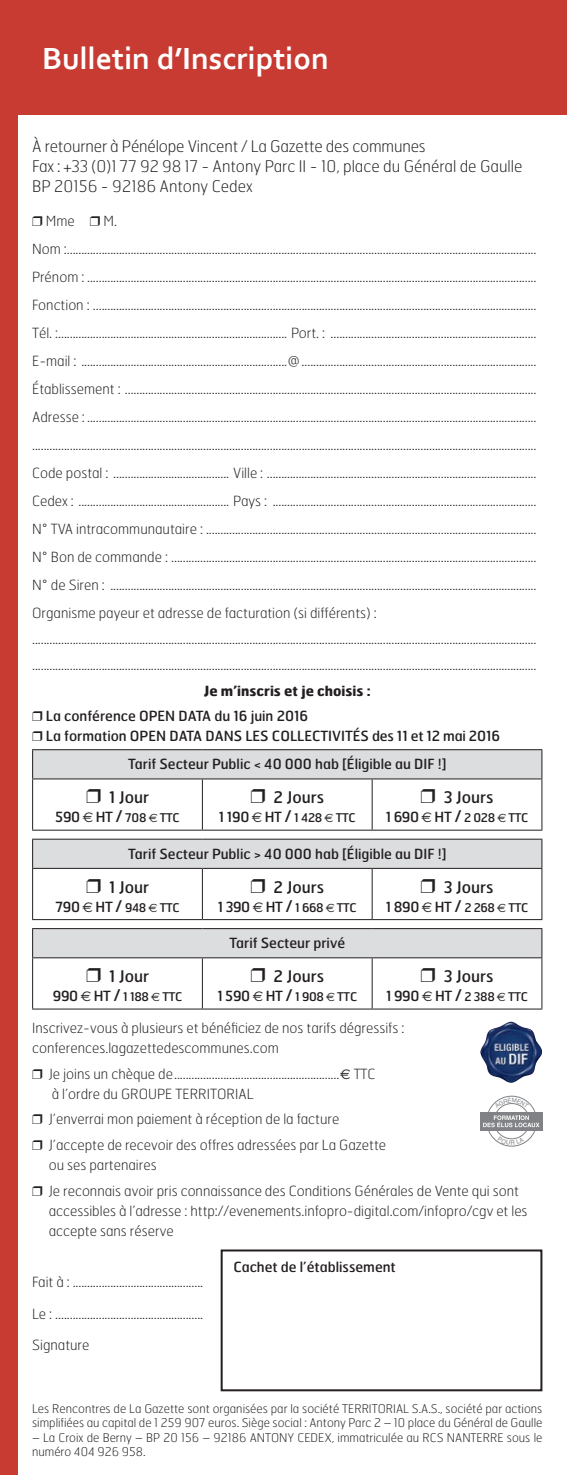
<style>
.page{position:relative;width:567px;height:1475px;background:#fff}
.page>*{position:absolute;margin:0;border:0;box-sizing:border-box;transform-origin:0 0}
.t1{font:700 32px "Corbel";color:#fff}
.t2{font:100 16px/20px "Hermes";letter-spacing:-.01em;color:#231f20}
.t3{font:16px "Hermes";color:#231f20}
.t4{font:100 14px/28px "Hermes";color:#231f20}
.t5{font:14px/20px "Hermes";color:#231f20}
.t6{font:700 14px "Hermes";color:#231f20}
.t7{font:100 12px/14.4px "Hermes";color:#231f20}
.t8{font:12px "Hermes";letter-spacing:-.025em;color:#231f20}
.s1{font-size:14px}
.s2{font-family:"Euro Sans";font-size:14px}
.s3{font-size:16px}
.s4{font-family:"Euro Sans"}
.s5{font-family:"Euro Sans";font-weight:400}
</style>
<div class="page">
<div style="left:0;top:0;width:567px;height:114px;background:#c83b32"></div>
<div style="left:0;top:88px;width:17px;height:1386px;background:#c83b32"></div>
<hr style="left:32px;top:749px;width:170px;height:1px;background:#231f20">
<hr style="left:202px;top:749px;width:170px;height:1px;background:#231f20">
<hr style="left:372px;top:749px;width:170px;height:1px;background:#231f20">
<hr style="left:32px;top:919px;width:170px;height:1px;background:#231f20">
<hr style="left:202px;top:919px;width:170px;height:1px;background:#231f20">
<hr style="left:372px;top:919px;width:170px;height:1px;background:#231f20">
<hr style="left:32px;top:838px;width:170px;height:1px;background:#231f20">
<hr style="left:202px;top:838px;width:170px;height:1px;background:#231f20">
<hr style="left:372px;top:838px;width:170px;height:1px;background:#231f20">
<hr style="left:32px;top:1008px;width:170px;height:1px;background:#231f20">
<hr style="left:202px;top:1008px;width:170px;height:1px;background:#231f20">
<hr style="left:372px;top:1008px;width:170px;height:1px;background:#231f20">
<hr style="left:32px;top:928px;width:170px;height:1px;background:#231f20">
<hr style="left:202px;top:928px;width:170px;height:1px;background:#231f20">
<hr style="left:372px;top:928px;width:170px;height:1px;background:#231f20">
<div style="left:221px;top:1249px;width:321px;height:141px;border:2px solid #231f20"></div>
<img style="left:480px;top:1021px;width:62px;height:61px">
<svg style="left:487px;top:1095px;width:50px;height:50px"></svg>
<svg style="left:494px;top:1103px;width:35px;height:35px"></svg>
<svg style="left:480px;top:1111px;width:62px;height:18px"></svg>
<svg style="left:483px;top:1115px;width:56px;height:11px"></svg>
<svg style="left:32px;top:750px;width:510px;height:80px"></svg>
<svg style="left:32px;top:839px;width:510px;height:80px"></svg>
<svg style="left:32px;top:929px;width:510px;height:79px"></svg>
<svg style="left:494px;top:1096px;width:35px;height:12px"></svg>
<svg style="left:497px;top:1136px;width:27px;height:8px"></svg>
<h1 class="t1" style="left:42px;top:39px;width:288px">Bulletin d’Inscription</h1>
<p class="t2" style="left:32px;top:136px;width:492px">À retourner à Pénélope Vincent / La Gazette des communes<br>Fax : +33 (0)1 77 92 98 17 - Antony Parc II - 10, place du Général de Gaulle<br>BP 20156 - 92186 Antony Cedex</p>
<p class="t4" style="left:46px;top:206px;width:30px">Mme</p>
<p class="t4" style="left:32px;top:206px;width:506px;text-indent:71px">M.<br>Nom :..................................................................................................................................................................<br>Prénom : ...........................................................................................................................................................<br>Fonction : .........................................................................................................................................................<br>Tél. :............................................................................... Port. : .......................................................................<br>E-mail : .......................................................................@ .................................................................................<br>Établissement : ..............................................................................................................................................<br>Adresse : ........................................................................................................................................................... ..............................................................................................................................................................................<br>Code postal : ........................................ Ville : .............................................................................................<br>Cedex : .................................................... Pays : ...........................................................................................<br>N° TVA intracommunautaire : ..................................................................................................................<br>N° Bon de commande : ..............................................................................................................................<br>N° de Siren : ...................................................................................................................................................<br>Organisme payeur et adresse de facturation (si différents) :</p>
<p class="t4" style="left:32px;top:625px;width:506px;line-height:26px">.............................................................................................................................................................................. ..............................................................................................................................................................................</p>
<p class="t6" style="left:204px;top:681px;width:169px">Je m’inscris et je choisis :</p>
<p class="t5" style="left:46px;top:705px;width:456px">La conférence OPEN DATA du 16 juin 2016<br>La formation OPEN DATA DANS LES COLLECTIVITÉS des 11 et 12 mai 2016</p>
<p class="t5" style="left:128px;top:753px;width:320px">Tarif Secteur Public &lt; 40 000 hab [Éligible au DIF !]</p>
<p class="t3" style="left:109px;top:787px;width:41px">1 Jour</p>
<p class="t8" style="left:55px;top:810px;width:126px"><span class="s1">590</span> <span class="s2">E</span> <span class="s1">HT</span> <span class="s3">/</span> 708 <span class="s4">E</span> TTC</p>
<p class="t3" style="left:444px;top:787px;width:51px">3 Jours</p>
<p class="t8" style="left:386px;top:810px;width:144px"><span class="s1">1 690</span> <span class="s2">E</span> <span class="s1">HT</span> <span class="s3">/</span> 2 028 <span class="s4">E</span> TTC</p>
<p class="t5" style="left:128px;top:843px;width:320px">Tarif Secteur Public &gt; 40 000 hab [Éligible au DIF !]</p>
<p class="t3" style="left:109px;top:876px;width:41px">1 Jour</p>
<p class="t8" style="left:55px;top:899px;width:126px"><span class="s1">790</span> <span class="s2">E</span> <span class="s1">HT</span> <span class="s3">/</span> 948 <span class="s4">E</span> TTC</p>
<p class="t3" style="left:274px;top:787px;width:52px">2 Jours</p>
<p class="t8" style="left:219px;top:810px;width:138px"><span class="s1">1 190</span> <span class="s2">E</span> <span class="s1">HT</span> <span class="s3">/</span> 1 428 <span class="s4">E</span> TTC</p>
<p class="t3" style="left:274px;top:876px;width:52px">2 Jours</p>
<p class="t8" style="left:218px;top:899px;width:141px"><span class="s1">1 390</span> <span class="s2">E</span> <span class="s1">HT</span> <span class="s3">/</span> 1 668 <span class="s4">E</span> TTC</p>
<p class="t3" style="left:444px;top:876px;width:51px">3 Jours</p>
<p class="t8" style="left:386px;top:899px;width:144px"><span class="s1">1 890</span> <span class="s2">E</span> <span class="s1">HT</span> <span class="s3">/</span> 2 268 <span class="s4">E</span> TTC</p>
<p class="t5" style="left:229px;top:932px;width:117px">Tarif Secteur privé</p>
<p class="t3" style="left:444px;top:965px;width:51px">3 Jours</p>
<p class="t8" style="left:386px;top:989px;width:143px"><span class="s1">1 990</span> <span class="s2">E</span> <span class="s1">HT</span> <span class="s3">/</span> 2 388 <span class="s4">E</span> TTC</p>
<p class="t4" style="left:32px;top:1017px;width:374px;line-height:20px">Inscrivez-vous à plusieurs et bénéficiez de nos tarifs dégressifs : conferences.lagazettedescommunes.com</p>
<p class="t4" style="left:49px;top:1062px;width:328px;line-height:20px">Je joins un chèque de.........................................................<span class="s5">E</span> TTC à l’ordre du GROUPE TERRITORIAL</p>
<p class="t4" style="left:49px;top:1105px;width:339px;line-height:25.6px">J’enverrai mon paiement à réception de la facture<br>J’accepte de recevoir des offres adressées par La Gazette</p>
<p class="t4" style="left:49px;top:1151px;width:472px;line-height:25.6px">ou ses partenaires<br>Je reconnais avoir pris connaissance des Conditions Générales de Vente qui sont</p>
<p class="t4" style="left:49px;top:1200px;width:480px;line-height:20px">accessibles à l’adresse : http://evenements.infopro-digital.com/infopro/cgv et les accepte sans réserve</p>
<p class="t4" style="left:32px;top:1267px;width:172px">Fait à : .............................................</p>
<p class="t4" style="left:32px;top:1298px;width:172px">Le : ...................................................</p>
<p class="t4" style="left:32px;top:1330px;width:59px">Signature</p>
<p class="t3" style="left:274px;top:965px;width:52px">2 Jours</p>
<p class="t8" style="left:217px;top:989px;width:141px"><span class="s1">1 590</span> <span class="s2">E</span> <span class="s1">HT</span> <span class="s3">/</span> 1 908 <span class="s4">E</span> TTC</p>
<p class="t3" style="left:109px;top:965px;width:41px">1 Jour</p>
<p class="t8" style="left:53px;top:989px;width:131px"><span class="s1">990</span> <span class="s2">E</span> <span class="s1">HT</span> <span class="s3">/</span> 1 188 <span class="s4">E</span> TTC</p>
<p class="t5" style="left:233px;top:1256px;width:164px">Cachet de l’établissement</p>
<p class="t7" style="left:32px;top:1400px;width:512px">Les Rencontres de La Gazette sont organisées par la société TERRITORIAL S.A.S., société par actions simplifiées au capital de 1 259 907 euros. Siège social : Antony Parc 2 – 10 place du Général de Gaulle</p>
<p class="t7" style="left:32px;top:1429px;width:512px">– La Croix de Berny – BP 20 156 – 92186 ANTONY CEDEX, immatriculée au RCS NANTERRE sous le numéro 404 926 958.</p>
</div>
